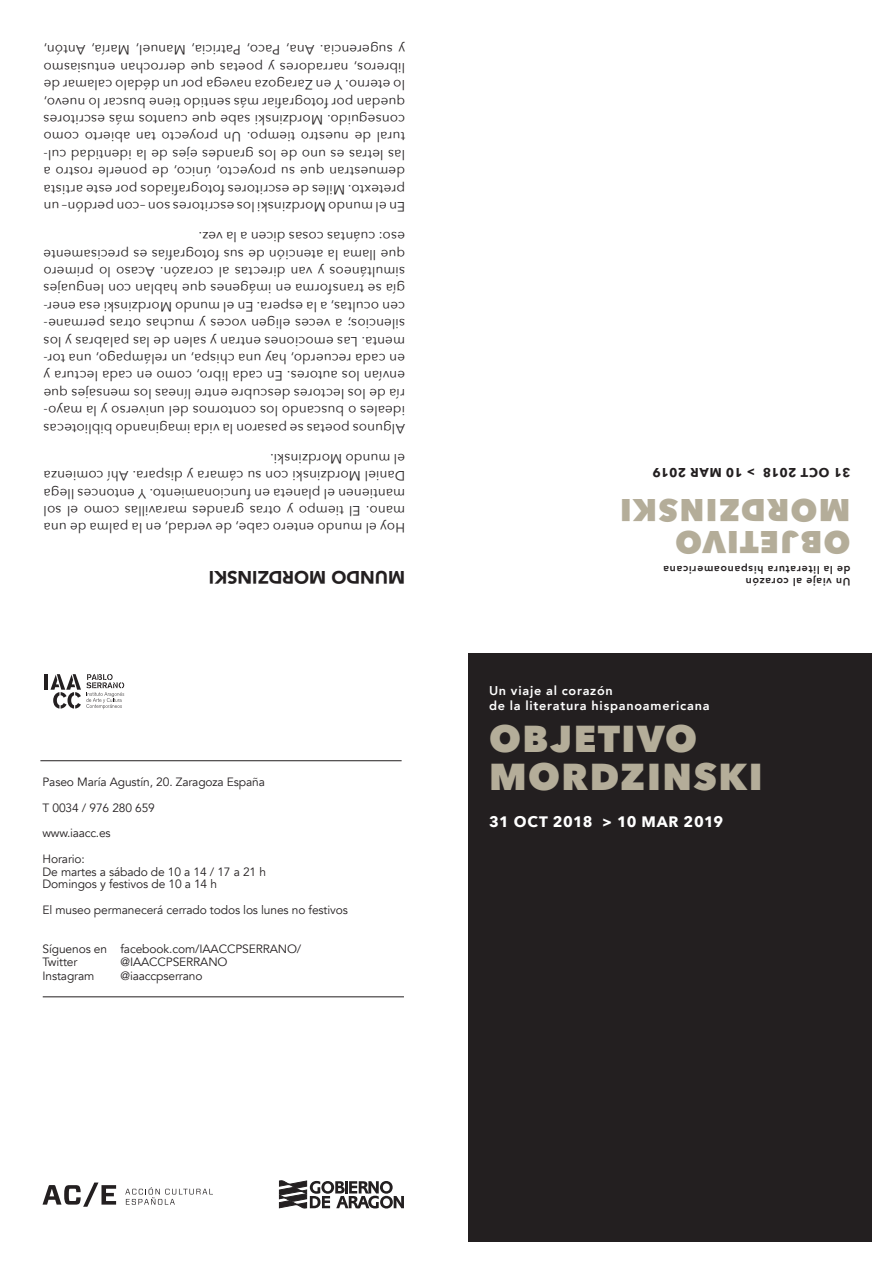
<style>
.page{position:relative;width:893px;height:1263px;background:#fff}
.page>*{position:absolute;margin:0;border:0;box-sizing:border-box;transform-origin:0 0}
.t1{font:800 37.35px/38.1px "Avenir Next";letter-spacing:.04em;color:#b4ad99}
.t2{font:800 31.35px/32px "Avenir Next";letter-spacing:.045em;color:#b4ad99}
.t3{font:900 18px "Avenir";color:#231f20}
.t4{font:700 15.15px "Avenir Next";letter-spacing:.03em;color:#fff}
.t5{font:13.5px/17.4px "Avenir Next";letter-spacing:.01em;color:#231f20;text-align:justify}
.t6{font:800 12.75px/15px "Avenir";letter-spacing:.06em;color:#fff}
.t7{font:700 12.75px "Avenir Next";letter-spacing:.04em;color:#231f20}
.t8{font:12px/25.5px "Avenir";letter-spacing:-.01em;color:#231f20}
.t9{font:800 10.65px/12.6px "Avenir";letter-spacing:.065em;color:#231f20}
</style>
<div class="page">
<hr style="left:40px;top:760px;width:362px;height:1px;background:#231f20">
<hr style="left:43px;top:996px;width:361px;height:1px;background:#231f20">
<hr style="left:45px;top:674px;width:3px;height:16px;background:#231f20">
<svg style="left:51px;top:674px;width:73px;height:35px"></svg>
<div style="left:468px;top:653px;width:404px;height:589px;background:#231f20"></div>
<svg style="left:279px;top:1181px;width:125px;height:27px"></svg>
<svg style="left:43px;top:1182px;width:73px;height:25px"></svg>
<svg style="left:125px;top:1187px;width:88px;height:18px"></svg>
<p class="t5" style="left:405px;top:216px;width:363px;rotate:-180deg">En el mundo Mordzinski los escritores son –con perdón– un pretexto. Miles de escritores fotografiados por este artista demuestran que su proyecto, único, de ponerle rostro a las letras es uno de los grandes ejes de la identidad cul&shy;tural de nuestro tiempo. Un proyecto tan abierto como conseguido. Mordzinski sabe que cuantos más escritores quedan por fotografiar más sentido tiene buscar lo nuevo, lo eterno. Y en Zaragoza navega por un dédalo calamar de libreros, narradores y poetas que derrochan entusiasmo y sugerencia. Ana, Paco, Patricia, Manuel, María, Antón,</p>
<p class="t5" style="left:405px;top:438px;width:363px;rotate:-180deg">Algunos poetas se pasaron la vida imaginando bibliotecas ideales o buscando los contornos del universo y la mayo&shy;ría de los lectores descubre entre líneas los mensajes que envían los autores. En cada libro, como en cada lectura y en cada recuerdo, hay una chispa, un relámpago, una tor&shy;menta. Las emociones entran y salen de las palabras y los silencios; a veces eligen voces y muchas otras permane&shy;cen ocultas, a la espera. En el mundo Mordzinski esa ener&shy;gía se transforma en imágenes que hablan con lenguajes simultáneos y van directas al corazón. Acaso lo primero que llama la atención de sus fotografías es precisamente eso: cuántas cosas dicen a la vez.</p>
<p class="t5" style="left:405px;top:537px;width:363px;rotate:-180deg">Hoy el mundo entero cabe, de verdad, en la palma de una mano. El tiempo y otras grandes maravillas como el sol mantienen el planeta en funcionamiento. Y entonces llega Daniel Mordzinski con su cámara y dispara. Ahí comienza el mundo Mordzinski.</p>
<h3 class="t3" style="left:405px;top:593px;width:198px;rotate:-180deg">MUNDO MORDZINSKI</h3>
<p class="t8" style="left:43px;top:769px;width:224px">Paseo María Agustín, 20. Zaragoza España<br>T 0034 / 976 280 659<br>www.iaacc.es<br>Horario:</p>
<p class="t8" style="left:43px;top:865px;width:225px;line-height:12.8px">De martes a sábado de 10 a 14 / 17 a 21 h<br>Domingos y festivos de 10 a 14 h</p>
<p class="t8" style="left:43px;top:897px;width:307px">El museo permanecerá cerrado todos los lunes no festivos</p>
<p class="t8" style="left:43px;top:942px;width:260px;line-height:13.5px">Síguenos en facebook.com/IAACCPSERRANO/<br>Twitter</p>
<p class="t8" style="left:121px;top:949px;width:109px">@IAACCPSERRANO</p>
<p class="t8" style="left:43px;top:963px;width:53px">Instagram</p>
<p class="t8" style="left:121px;top:963px;width:84px">@iaaccpserrano</p>
<p class="t7" style="left:850px;top:483px;width:199px;rotate:-180deg">31 OCT 2018 &gt; 10 MAR 2019</p>
<h2 class="t2" style="left:850px;top:558px;width:232px;rotate:-180deg">OBJETIVO<br>MORDZINSKI</h2>
<p class="t9" style="left:850px;top:588px;width:189px;rotate:-180deg">Un viaje al corazón<br>de la literatura hispanoamericana</p>
<p class="t6" style="left:489px;top:683px;width:222px">Un viaje al corazón<br>de la literatura hispanoamericana</p>
<h1 class="t1" style="left:489px;top:719px;width:275px">OBJETIVO<br>MORDZINSKI</h1>
<p class="t4" style="left:489px;top:808px;width:236px">31 OCT 2018 &gt; 10 MAR 2019</p>
</div>
